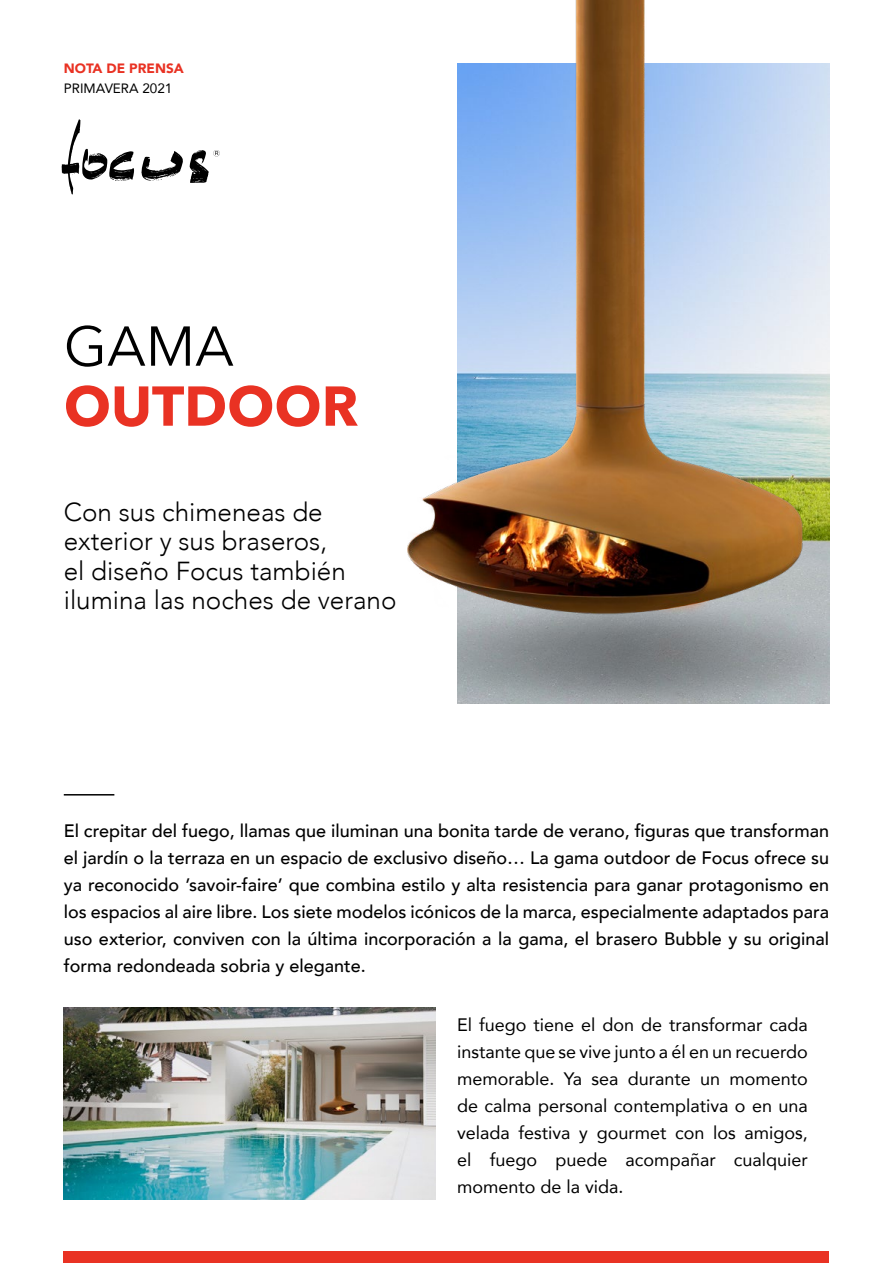
<style>
.page{position:relative;width:893px;height:1263px;background:#fff}
.page>*{position:absolute;margin:0;border:0;box-sizing:border-box;transform-origin:0 0}
.t1{font:700 55.5px "Avenir Next";color:#e93223}
.t2{font:55.5px "Avenir Next";color:#000}
.t3{font:300 25.95px/29.5px "Avenir";color:#000}
.t4{font:500 18px/27px "Avenir";color:#000;text-align:justify}
.t5{font:18px/27px "Avenir";color:#000;text-align:justify}
.t6{font:13.5px "Avenir";color:#000}
.t7{font:900 13.5px "Avenir";color:#e93223}
</style>
<div class="page">
<div style="left:64px;top:1251px;width:765px;height:12px;background:#e93223"></div>
<img style="left:64px;top:1008px;width:372px;height:191px">
<svg style="left:62px;top:119px;width:72px;height:76px"></svg>
<svg style="left:141px;top:151px;width:42px;height:30px"></svg>
<svg style="left:190px;top:150px;width:30px;height:33px"></svg>
<hr style="left:64px;top:794px;width:50px;height:1px;background:#000">
<img style="left:457px;top:64px;width:372px;height:640px">
<img style="left:407px;top:0;width:405px;height:616px">
<p class="t7" style="left:64px;top:57px;width:122px">NOTA DE PRENSA</p>
<p class="t6" style="left:64px;top:77px;width:110px">PRIMAVERA 2021</p>
<h1 class="t2" style="left:64px;top:300px;width:172px">GAMA</h1>
<h1 class="t1" style="left:64px;top:358px;width:296px">OUTDOOR</h1>
<h2 class="t3" style="left:64px;top:497px;width:334px">Con sus chimeneas de exterior y sus braseros,<br>el diseño Focus también ilumina las noches de verano</h2>
<p class="t4" style="left:64px;top:816px;width:767px">El crepitar del fuego, llamas que iluminan una bonita tarde de verano, figuras que transforman el jardín o la terraza en un espacio de exclusivo diseño… La gama outdoor de Focus ofrece su ya reconocido ’savoir-faire’ que combina estilo y alta resistencia para ganar protagonismo en los espacios al aire libre. Los siete modelos icónicos de la marca, especialmente adaptados para uso exterior, conviven con la última incorporación a la gama, el brasero Bubble y su original forma redondeada sobria y elegante.</p>
<p class="t5" style="left:457px;top:1010px;width:352px">El fuego tiene el don de transformar cada instante que se vive junto a él en un recuerdo memorable. Ya sea durante un momento de calma personal contemplativa o en una velada festiva y gourmet con los amigos, el fuego puede acompañar cualquier momento de la vida.</p>
</div>
